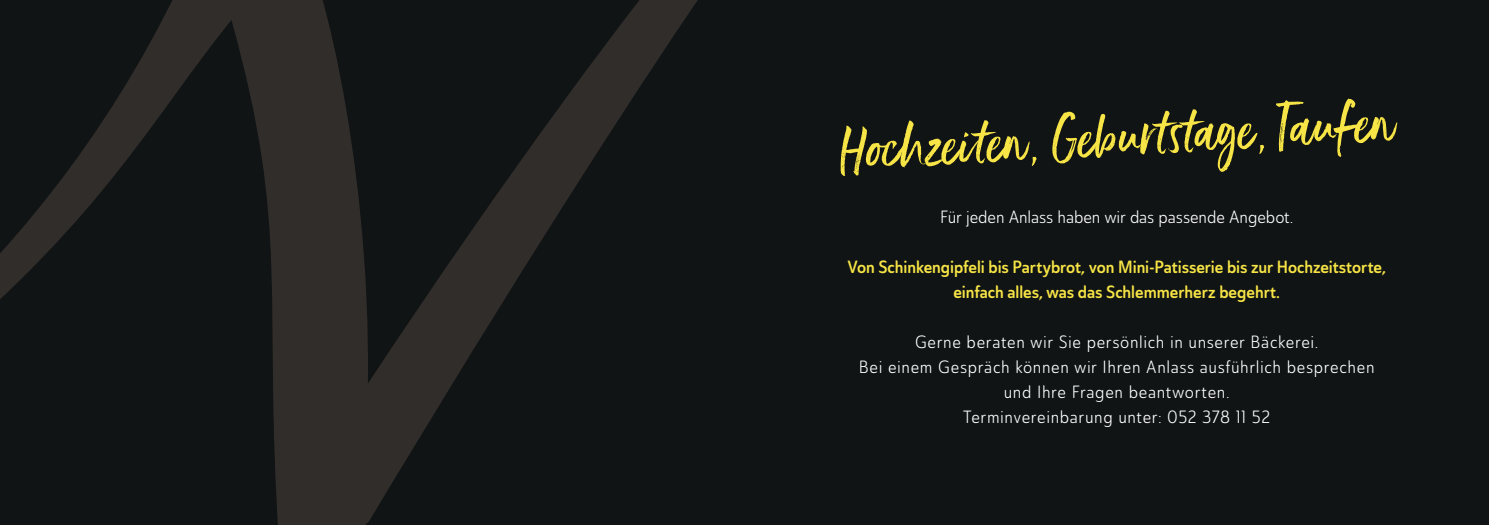
<style>
.page{position:relative;width:1489px;height:525px;background:#fff}
.page>*{position:absolute;margin:0;border:0;box-sizing:border-box;transform-origin:0 0}
.t1{font:55.38px "Ernestand Emily";color:#f7e446}
.t2{font:17.5px/25px "Ainslie Sans Con Boo";letter-spacing:.035em;color:#fff;text-align:center}
.t3{font:17.5px/25px "Ainslie Sans Con Dem";letter-spacing:-.005em;color:#f7e446;text-align:center}
.t4{font:17.5px "Ainslie Sans Con Boo";letter-spacing:-.005em;color:#fff}
.s1{font-family:"Manus";font-size:50px}
</style>
<div class="page">
<div style="left:744px;top:0;width:744px;height:524px;background:#101414"></div>
<svg style="left:0;top:0;width:744px;height:524px;background:#181a19"></svg>
<h1 class="t1" style="left:838px;top:115px;width:556px;rotate:-3deg">Hochzeiten, Geburtstage, Tau<span class="s1">f</span>en</h1>
<p class="t4" style="left:940px;top:206px;width:355px">Für jeden Anlass haben wir das passende Angebot.</p>
<p class="t3" style="left:847px;top:254px;width:540px">Von Schinkengipfeli bis Partybrot, von Mini-Patisserie bis zur Hochzeitstorte, einfach alles, was das Schlemmerherz begehrt.</p>
<p class="t2" style="left:858px;top:329px;width:517px">Gerne beraten wir Sie persönlich in unserer Bäckerei.<br>Bei einem Gespräch können wir Ihren Anlass ausführlich besprechen und Ihre Fragen beantworten.<br>Terminvereinbarung unter: 052 378 11 52</p>
</div>
